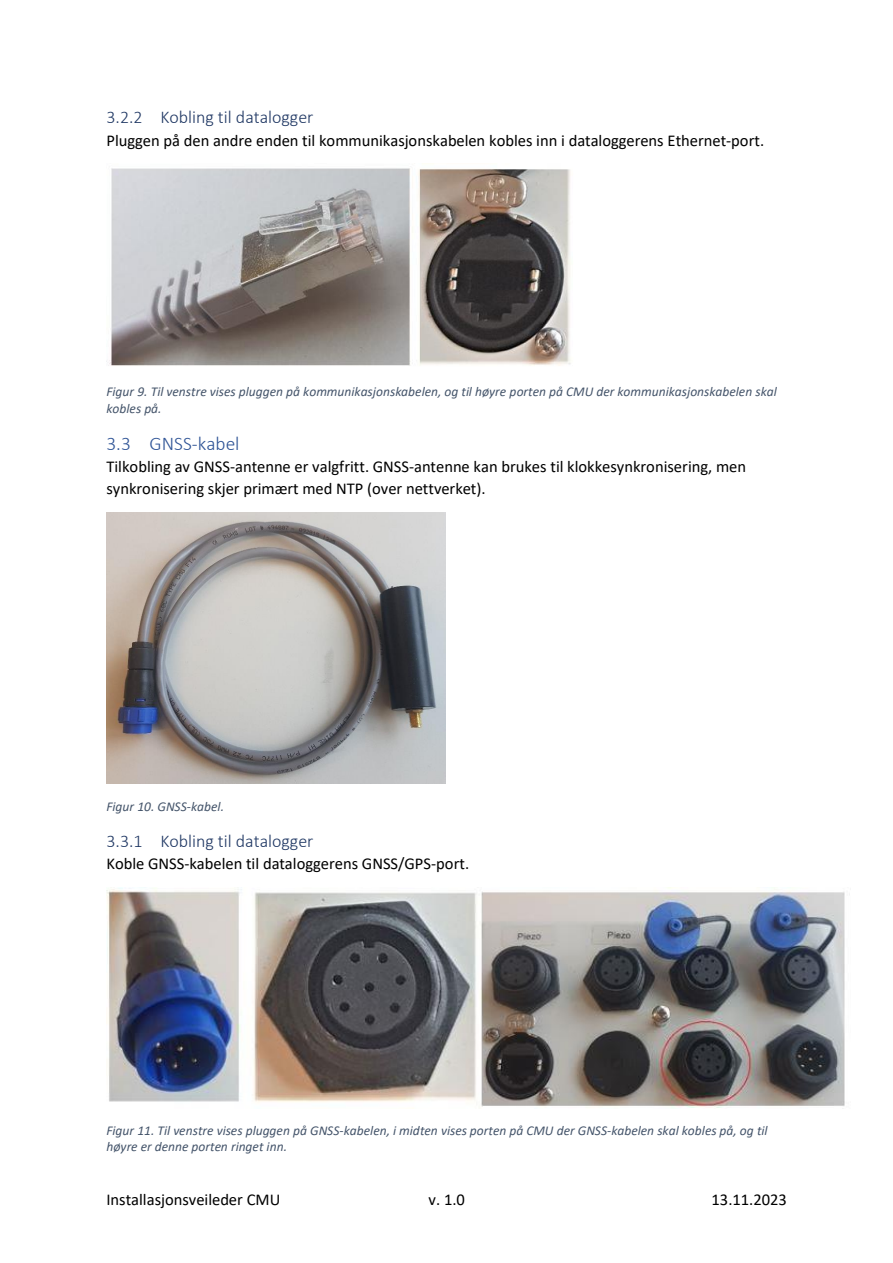
<style>
.page{position:relative;width:893px;height:1263px;background:#fff}
.page>*{position:absolute;margin:0;border:0;box-sizing:border-box;transform-origin:0 0}
.t1{font:300 19.5px "Calibri";color:#2f5496}
.t2{font:300 18px "Calibri";color:#1f3763}
.t3{font:16.5px/21.8px "Calibri";color:#000}
.t4{font:italic 13.5px/16.5px "Calibri";color:#44546a}
</style>
<div class="page">
<img style="left:106px;top:168px;width:465px;height:198px">
<img style="left:106px;top:512px;width:340px;height:272px">
<img style="left:106px;top:887px;width:744px;height:221px">
<h3 class="t2" style="left:106px;top:110px;width:209px">3.2.2 Kobling til datalogger</h3>
<p class="t3" style="left:106px;top:131px;width:659px">Pluggen på den andre enden til kommunikasjonskabelen kobles inn i dataloggerens Ethernet-port.</p>
<p class="t4" style="left:106px;top:384px;width:672px">Figur 9. Til venstre vises pluggen på kommunikasjonskabelen, og til høyre porten på CMU der kommunikasjonskabelen skal kobles på.</p>
<h2 class="t1" style="left:106px;top:435px;width:135px">3.3 GNSS-kabel</h2>
<p class="t3" style="left:106px;top:457px;width:641px">Tilkobling av GNSS-antenne er valgfritt. GNSS-antenne kan brukes til klokkesynkronisering, men synkronisering skjer primært med NTP (over nettverket).</p>
<p class="t4" style="left:106px;top:799px;width:119px">Figur 10. GNSS-kabel.</p>
<h3 class="t2" style="left:106px;top:833px;width:209px">3.3.1 Kobling til datalogger</h3>
<p class="t3" style="left:106px;top:854px;width:364px">Koble GNSS-kabelen til dataloggerens GNSS/GPS-port.</p>
<p class="t4" style="left:106px;top:1123px;width:663px">Figur 11. Til venstre vises pluggen på GNSS-kabelen, i midten vises porten på CMU der GNSS-kabelen skal kobles på, og til høyre er denne porten ringet inn.</p>
<p class="t3" style="left:106px;top:1190px;width:175px">Installasjonsveileder CMU</p>
<p class="t3" style="left:429px;top:1190px;width:38px">v. 1.0</p>
<p class="t3" style="left:712px;top:1190px;width:77px">13.11.2023</p>
</div>
